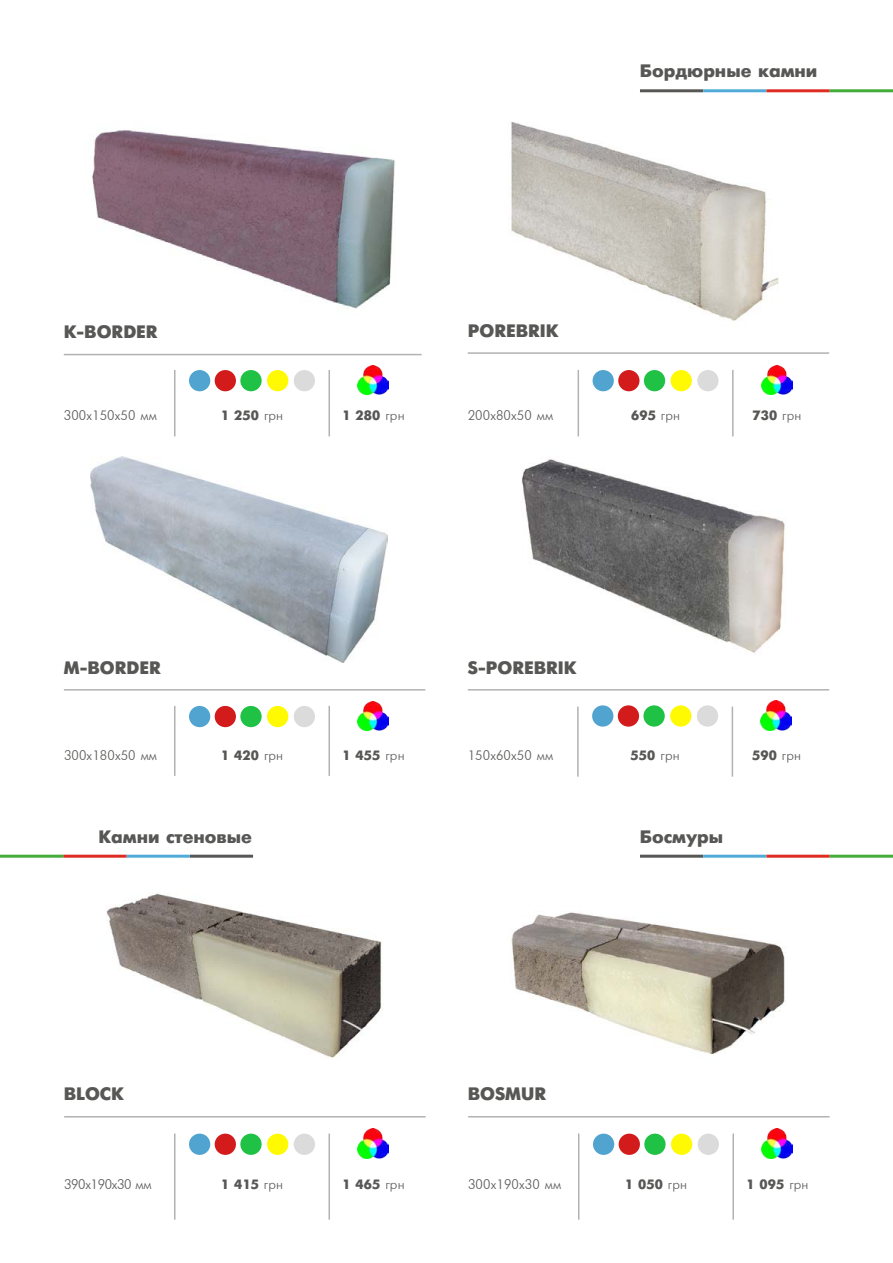
<style>
.page{position:relative;width:893px;height:1263px;background:#fff}
.page>*{position:absolute;margin:0;border:0;box-sizing:border-box;transform-origin:0 0}
.t1{font:700 18px "Futuris";color:#575756}
.t2{font:700 13.5px "Futuris";letter-spacing:.01em;color:#575756}
.t3{font:13.5px "Futuris";letter-spacing:.01em;color:#575756}
.t4{font:13.5px "Futuris";letter-spacing:-.025em;color:#575756}
.s1{font-weight:400}
</style>
<div class="page">
<img style="left:358px;top:701px;width:31px;height:30px">
<img style="left:358px;top:1129px;width:31px;height:29px">
<img style="left:762px;top:1129px;width:31px;height:29px">
<img style="left:761px;top:700px;width:31px;height:30px">
<div style="left:189px;top:706px;width:21px;height:21px;background:#51a4d0;border-radius:50%"></div>
<div style="left:215px;top:706px;width:21px;height:21px;background:#d31b1b;border-radius:50%"></div>
<div style="left:240px;top:706px;width:22px;height:21px;background:#1fc245;border-radius:50%"></div>
<div style="left:267px;top:706px;width:21px;height:21px;background:#fffa01;border-radius:50%"></div>
<div style="left:294px;top:706px;width:21px;height:21px;background:#dbdbdb;border-radius:50%"></div>
<div style="left:189px;top:1133px;width:21px;height:22px;background:#51a4d0;border-radius:50%"></div>
<div style="left:215px;top:1133px;width:21px;height:22px;background:#d31b1b;border-radius:50%"></div>
<div style="left:240px;top:1133px;width:22px;height:22px;background:#1fc245;border-radius:50%"></div>
<div style="left:267px;top:1133px;width:21px;height:22px;background:#fffa01;border-radius:50%"></div>
<div style="left:294px;top:1133px;width:21px;height:22px;background:#dbdbdb;border-radius:50%"></div>
<div style="left:593px;top:1133px;width:21px;height:22px;background:#51a4d0;border-radius:50%"></div>
<div style="left:619px;top:1133px;width:21px;height:22px;background:#d31b1b;border-radius:50%"></div>
<div style="left:644px;top:1133px;width:22px;height:22px;background:#1fc245;border-radius:50%"></div>
<div style="left:671px;top:1133px;width:21px;height:22px;background:#fffa01;border-radius:50%"></div>
<div style="left:698px;top:1133px;width:21px;height:22px;background:#dbdbdb;border-radius:50%"></div>
<div style="left:592px;top:705px;width:21px;height:22px;background:#51a4d0;border-radius:50%"></div>
<div style="left:618px;top:705px;width:21px;height:22px;background:#d31b1b;border-radius:50%"></div>
<div style="left:643px;top:705px;width:22px;height:22px;background:#1fc245;border-radius:50%"></div>
<div style="left:670px;top:705px;width:21px;height:22px;background:#fffa01;border-radius:50%"></div>
<div style="left:697px;top:705px;width:21px;height:22px;background:#dbdbdb;border-radius:50%"></div>
<hr style="left:174px;top:706px;width:2px;height:70px;background:#b3b2b2">
<hr style="left:174px;top:1133px;width:2px;height:87px;background:#b3b2b2">
<hr style="left:578px;top:1133px;width:1px;height:87px;background:#b3b2b2">
<hr style="left:577px;top:706px;width:2px;height:71px;background:#b3b2b2">
<hr style="left:328px;top:706px;width:2px;height:70px;background:#b3b2b2">
<hr style="left:328px;top:1133px;width:2px;height:87px;background:#b3b2b2">
<hr style="left:732px;top:1133px;width:2px;height:87px;background:#b3b2b2">
<hr style="left:732px;top:706px;width:1px;height:71px;background:#b3b2b2">
<img style="left:90px;top:456px;width:298px;height:206px">
<hr style="left:64px;top:689px;width:361px;height:1px;background:#b3b2b2">
<img style="left:522px;top:459px;width:263px;height:194px">
<hr style="left:468px;top:689px;width:361px;height:1px;background:#b3b2b2">
<img style="left:92px;top:130px;width:303px;height:179px">
<img style="left:358px;top:365px;width:31px;height:30px">
<img style="left:761px;top:365px;width:31px;height:30px">
<div style="left:189px;top:370px;width:21px;height:21px;background:#51a4d0;border-radius:50%"></div>
<div style="left:215px;top:370px;width:21px;height:21px;background:#d31b1b;border-radius:50%"></div>
<div style="left:240px;top:370px;width:22px;height:21px;background:#1fc245;border-radius:50%"></div>
<div style="left:267px;top:370px;width:21px;height:21px;background:#fffa01;border-radius:50%"></div>
<div style="left:294px;top:370px;width:21px;height:21px;background:#dbdbdb;border-radius:50%"></div>
<div style="left:593px;top:370px;width:21px;height:21px;background:#51a4d0;border-radius:50%"></div>
<div style="left:618px;top:370px;width:21px;height:21px;background:#d31b1b;border-radius:50%"></div>
<div style="left:644px;top:370px;width:21px;height:21px;background:#1fc245;border-radius:50%"></div>
<div style="left:671px;top:370px;width:21px;height:21px;background:#fffa01;border-radius:50%"></div>
<div style="left:697px;top:370px;width:22px;height:21px;background:#dbdbdb;border-radius:50%"></div>
<hr style="left:174px;top:370px;width:2px;height:66px;background:#b3b2b2">
<hr style="left:578px;top:370px;width:1px;height:66px;background:#b3b2b2">
<hr style="left:64px;top:354px;width:358px;height:1px;background:#b3b2b2">
<hr style="left:328px;top:370px;width:2px;height:66px;background:#b3b2b2">
<hr style="left:732px;top:370px;width:2px;height:66px;background:#b3b2b2">
<img style="left:511px;top:122px;width:268px;height:199px">
<hr style="left:468px;top:352px;width:361px;height:2px;background:#b3b2b2">
<img style="left:106px;top:893px;width:276px;height:165px">
<img style="left:511px;top:912px;width:275px;height:142px">
<hr style="left:64px;top:1116px;width:362px;height:1px;background:#b3b2b2">
<hr style="left:468px;top:1116px;width:361px;height:1px;background:#b3b2b2">
<hr style="left:640px;top:89px;width:63px;height:3px;background:#575756">
<hr style="left:703px;top:89px;width:63px;height:3px;background:#50abd8">
<hr style="left:766px;top:89px;width:64px;height:3px;background:#de2c23">
<hr style="left:830px;top:89px;width:63px;height:3px;background:#44ac39">
<hr style="left:640px;top:855px;width:63px;height:3px;background:#575756">
<hr style="left:703px;top:855px;width:63px;height:3px;background:#50abd8">
<hr style="left:766px;top:855px;width:64px;height:3px;background:#de2c23">
<hr style="left:830px;top:855px;width:63px;height:3px;background:#44ac39">
<hr style="left:190px;top:855px;width:63px;height:3px;background:#575756">
<hr style="left:127px;top:855px;width:63px;height:3px;background:#50abd8">
<hr style="left:63px;top:855px;width:64px;height:3px;background:#de2c23">
<hr style="left:0;top:855px;width:63px;height:3px;background:#44ac39">
<h1 class="t1" style="left:640px;top:61px;width:179px">Бордюрные камни</h1>
<h1 class="t1" style="left:64px;top:321px;width:95px">K-BORDER</h1>
<p class="t3" style="left:64px;top:409px;width:95px">300х150х50 мм</p>
<p class="t2" style="left:221px;top:408px;width:64px">1 250 <span class="s1">грн</span></p>
<p class="t2" style="left:342px;top:408px;width:64px">1 280 <span class="s1">грн</span></p>
<h1 class="t1" style="left:468px;top:321px;width:92px">POREBRIK</h1>
<p class="t3" style="left:468px;top:409px;width:87px">200х80х50 мм</p>
<p class="t2" style="left:631px;top:408px;width:51px">695 <span class="s1">грн</span></p>
<p class="t2" style="left:752px;top:408px;width:51px">730 <span class="s1">грн</span></p>
<h1 class="t1" style="left:64px;top:657px;width:98px">M-BORDER</h1>
<p class="t3" style="left:64px;top:749px;width:95px">300х180х50 мм</p>
<p class="t2" style="left:221px;top:748px;width:64px">1 420 <span class="s1">грн</span></p>
<p class="t2" style="left:342px;top:748px;width:64px">1 455 <span class="s1">грн</span></p>
<h1 class="t1" style="left:468px;top:657px;width:110px">S-POREBRIK</h1>
<p class="t3" style="left:468px;top:749px;width:87px">150х60х50 мм</p>
<p class="t2" style="left:631px;top:748px;width:51px">550 <span class="s1">грн</span></p>
<p class="t2" style="left:752px;top:748px;width:51px">590 <span class="s1">грн</span></p>
<h1 class="t1" style="left:98px;top:826px;width:155px">Камни стеновые</h1>
<h1 class="t1" style="left:640px;top:826px;width:85px">Босмуры</h1>
<h1 class="t1" style="left:64px;top:1083px;width:62px">BLOCK</h1>
<h1 class="t1" style="left:468px;top:1083px;width:80px">BOSMUR</h1>
<p class="t4" style="left:64px;top:1177px;width:89px">390х190х30 мм</p>
<p class="t2" style="left:221px;top:1177px;width:64px">1 415 <span class="s1">грн</span></p>
<p class="t2" style="left:342px;top:1177px;width:64px">1 465 <span class="s1">грн</span></p>
<p class="t3" style="left:468px;top:1177px;width:95px">300х190х30 мм</p>
<p class="t2" style="left:625px;top:1177px;width:64px">1 050 <span class="s1">грн</span></p>
<p class="t2" style="left:746px;top:1177px;width:64px">1 095 <span class="s1">грн</span></p>
</div>
